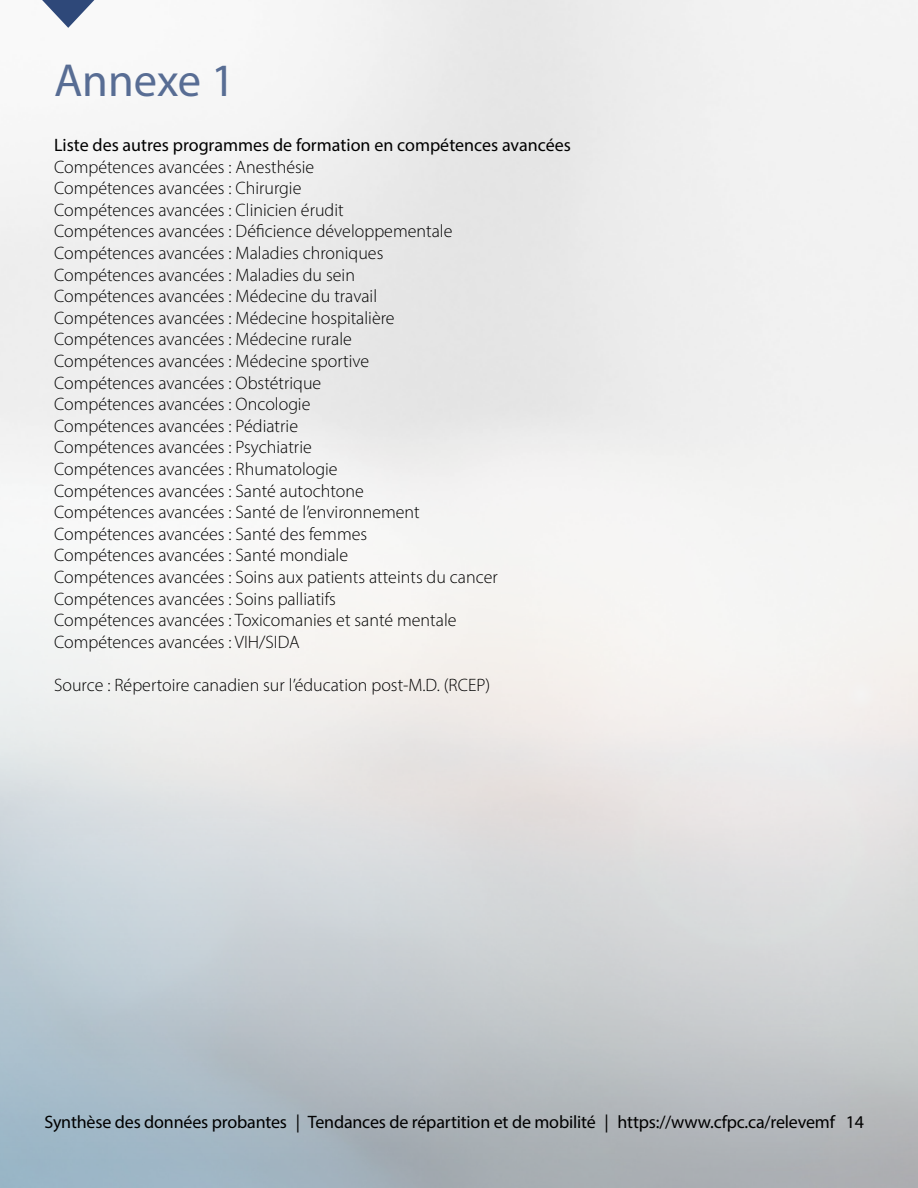
<style>
.page{position:relative;width:918px;height:1188px;background:#fff}
.page>*{position:absolute;margin:0;border:0;box-sizing:border-box;transform-origin:0 0}
.t1{font:46.5px "Myriad Pro";letter-spacing:-.005em;color:#586d94}
.t2{font:300 18px "Myriad Pro";color:#000}
.t3{font:18px "Myriad Pro";letter-spacing:-.01em;color:#000}
</style>
<div class="page">
<svg style="left:42px;top:0;width:52px;height:28px"></svg>
<h2 class="t1" style="left:54px;top:51px;width:182px">Annexe 1</h2>
<p class="t3" style="left:54px;top:134px;width:519px">Liste des autres programmes de formation en compétences avancées</p>
<p class="t2" style="left:54px;top:156px;width:262px">Compétences avancées : Anesthésie</p>
<p class="t2" style="left:54px;top:177px;width:249px">Compétences avancées : Chirurgie</p>
<p class="t2" style="left:54px;top:199px;width:291px">Compétences avancées : Clinicien érudit</p>
<p class="t2" style="left:54px;top:221px;width:400px">Compétences avancées : Déficience développementale</p>
<p class="t2" style="left:54px;top:242px;width:331px">Compétences avancées : Maladies chroniques</p>
<p class="t2" style="left:54px;top:264px;width:303px">Compétences avancées : Maladies du sein</p>
<p class="t2" style="left:54px;top:285px;width:325px">Compétences avancées : Médecine du travail</p>
<p class="t2" style="left:54px;top:307px;width:342px">Compétences avancées : Médecine hospitalière</p>
<p class="t2" style="left:54px;top:329px;width:300px">Compétences avancées : Médecine rurale</p>
<p class="t2" style="left:54px;top:350px;width:317px">Compétences avancées : Médecine sportive</p>
<p class="t2" style="left:54px;top:372px;width:269px">Compétences avancées : Obstétrique</p>
<p class="t2" style="left:54px;top:393px;width:258px">Compétences avancées : Oncologie</p>
<p class="t2" style="left:54px;top:415px;width:246px">Compétences avancées : Pédiatrie</p>
<p class="t2" style="left:54px;top:437px;width:259px">Compétences avancées : Psychiatrie</p>
<p class="t2" style="left:54px;top:458px;width:285px">Compétences avancées : Rhumatologie</p>
<p class="t2" style="left:54px;top:480px;width:311px">Compétences avancées : Santé autochtone</p>
<p class="t2" style="left:54px;top:501px;width:367px">Compétences avancées : Santé de l’environnement</p>
<p class="t2" style="left:54px;top:523px;width:315px">Compétences avancées : Santé des femmes</p>
<p class="t2" style="left:54px;top:545px;width:296px">Compétences avancées : Santé mondiale</p>
<p class="t2" style="left:54px;top:566px;width:445px">Compétences avancées : Soins aux patients atteints du cancer</p>
<p class="t2" style="left:54px;top:588px;width:283px">Compétences avancées : Soins palliatifs</p>
<p class="t2" style="left:54px;top:609px;width:404px">Compétences avancées : Toxicomanies et santé mentale</p>
<p class="t2" style="left:54px;top:631px;width:247px">Compétences avancées : VIH/SIDA</p>
<p class="t2" style="left:54px;top:674px;width:438px">Source : Répertoire canadien sur l’éducation post-M.D. (RCEP)</p>
<p class="t3" style="left:44px;top:1111px;width:821px">Synthèse des données probantes | Tendances de répartition et de mobilité | https://www.cfpc.ca/relevemf 14</p>
</div>
